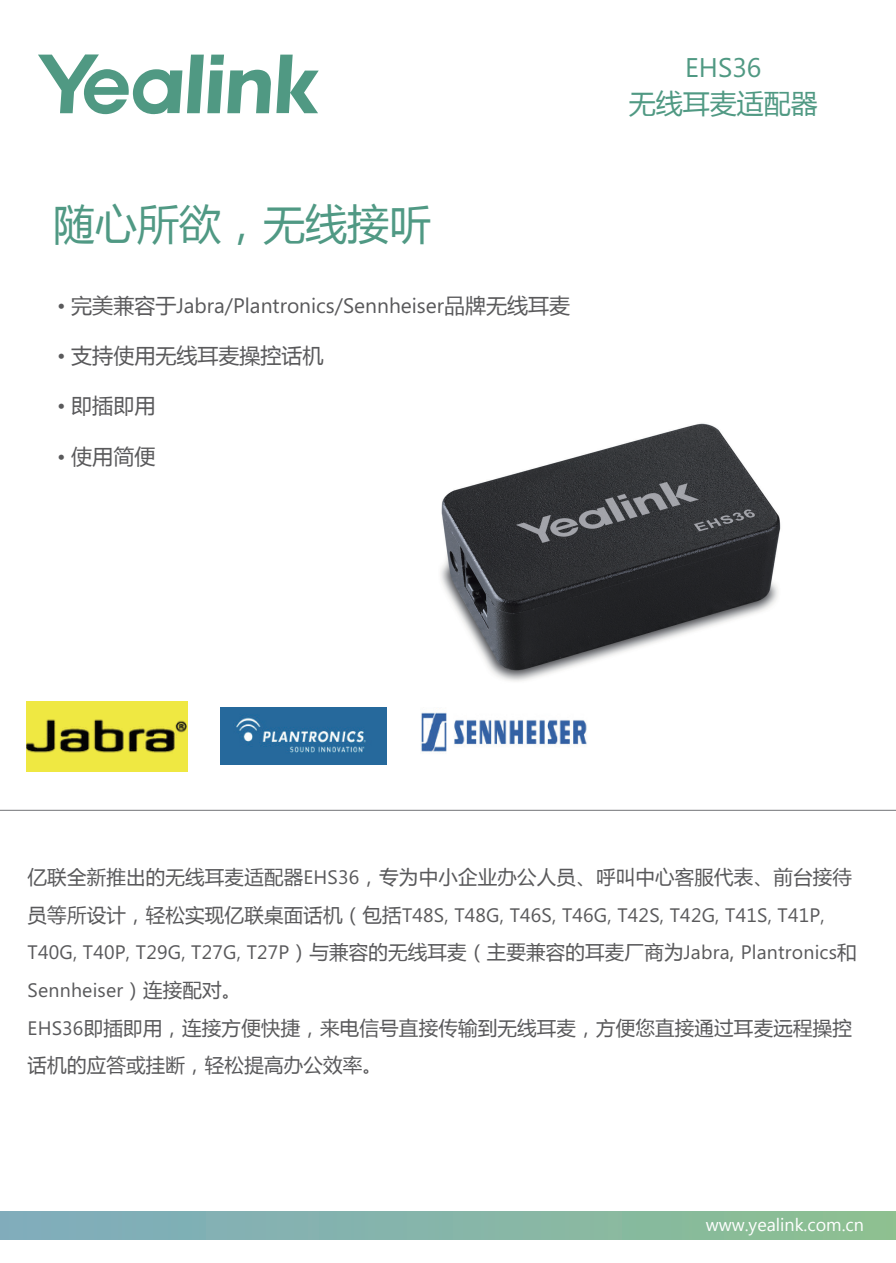
<style>
.page{position:relative;width:896px;height:1263px;background:#fff}
.page>*{position:absolute;margin:0;border:0;box-sizing:border-box;transform-origin:0 0}
.t1{font:42px "Microsoft Ya Hei";color:#509984}
.t2{font:27px "Microsoft Ya Hei";color:#509983}
.t3{font:27px "Microsoft Phags Pa";color:#509983}
.t4{font:21px "Microsoft Phags Pa";color:#59595b}
.t5{font:21px "Microsoft Ya Hei";color:#59595b}
.t6{font:19.5px/37.5px "Microsoft Phags Pa";letter-spacing:.01em;color:#59595b}
.t7{font:19.5px/37.5px "Microsoft Ya Hei";letter-spacing:.01em;color:#59595b}
.t8{font:18px "Lao UI";color:#fff}
.s1{font-family:"Microsoft Ya Hei"}
.s2{font-family:"Microsoft Phags Pa"}
</style>
<div class="page">
<img style="left:440px;top:423px;width:341px;height:259px">
<img style="left:27px;top:701px;width:161px;height:71px">
<img style="left:221px;top:707px;width:166px;height:57px">
<img style="left:421px;top:712px;width:166px;height:40px">
<svg style="left:38px;top:54px;width:281px;height:60px"></svg>
<hr style="left:0;top:810px;width:896px;height:1px;background:#717276">
<div style="left:0;top:1211px;width:896px;height:28px;background:linear-gradient(to right,#7facbf,#8dc091)"></div>
<h1 class="t1" style="left:53px;top:195px;width:380px">随心所欲，无线接听</h1>
<p class="t4" style="left:57px;top:291px;width:514px">• <span class="s1">完美兼容于</span>Jabra/Plantronics/Sennheiser<span class="s1">品牌无线耳麦</span></p>
<p class="t5" style="left:57px;top:341px;width:268px"><span class="s2">•</span> 支持使用无线耳麦操控话机</p>
<p class="t5" style="left:57px;top:392px;width:100px"><span class="s2">•</span> 即插即用</p>
<p class="t5" style="left:57px;top:442px;width:100px"><span class="s2">•</span> 使用简便</p>
<h2 class="t3" style="left:685px;top:49px;width:78px">EHS36</h2>
<h2 class="t2" style="left:628px;top:85px;width:190px">无线耳麦适配器</h2>
<p class="t7" style="left:28px;top:858px;width:825px">亿联全新推出的无线耳麦适配器<span class="s2">EHS36</span>，专为中小企业办公人员、呼叫中心客服代表、前台接待</p>
<p class="t6" style="left:28px;top:895px;width:830px"><span class="s1">员等所设计，轻松实现亿联桌面话机（包括</span>T48S, T48G, T46S, T46G, T42S, T42G, T41S, T41P,<br>T40G, T40P, T29G, T27G, T27P<span class="s1">）与兼容的无线耳麦（主要兼容的耳麦厂商为</span>Jabra<span class="s1">,</span> Plantronics<span class="s1">和<br></span>Sennheiser<span class="s1">）连接配对。</span></p>
<p class="t7" style="left:28px;top:1008px;width:825px"><span class="s2">EHS36</span>即插即用，连接方便快捷，来电信号直接传输到无线耳麦，方便您直接通过耳麦远程操控话机的应答或挂断，轻松提高办公效率。</p>
<p class="t8" style="left:705px;top:1212px;width:160px">www.yealink.com.cn</p>
</div>
